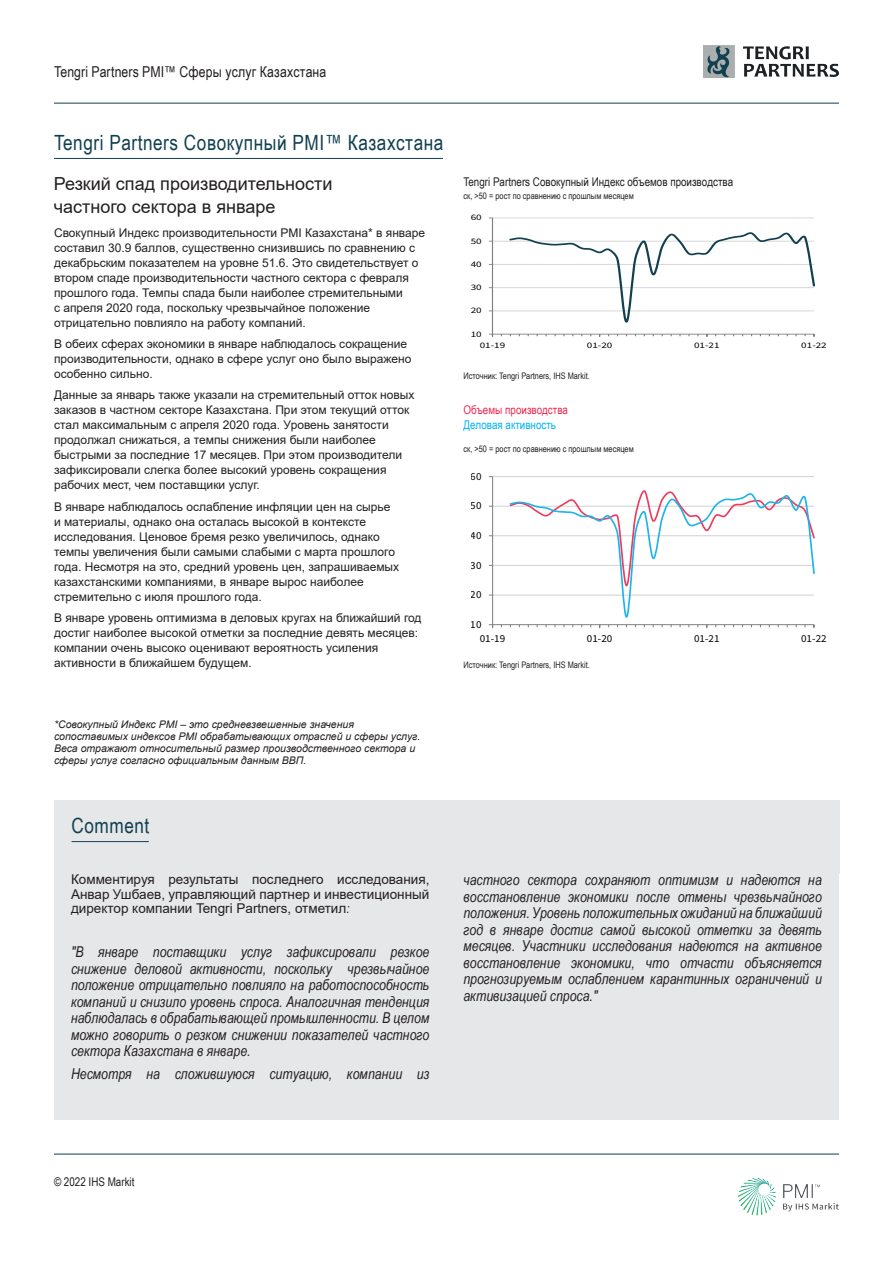
<style>
.page{position:relative;width:893px;height:1263px;background:#fff}
.page>*{position:absolute;margin:0;border:0;box-sizing:border-box;transform-origin:0 0}
.t1{font:21px "Arial Narrow";letter-spacing:.025em;color:#114050}
.t2{font:18px/22.5px "Arial";color:#231f20}
.t3{font:italic 15px/16.5px "Arial Narrow";color:#231f20;text-align:justify}
.t4{font:15px "Arial Narrow";letter-spacing:.01em;color:#231f20}
.t5{font:13.5px/14.5px "Arial";color:#231f20;text-align:justify}
.t6{font:12px/15px "Arial";color:#231f20}
.t7{font:12px "Arial Narrow";color:#231f20}
.t8{font:12px "Arial Narrow";color:#ee2953}
.t9{font:12px "Arial Narrow";color:#00b5f0}
.t10{font:10.65px "Source Sans Pro";letter-spacing:-.005em;color:#000001;scale:1.04 1}
.t11{font:italic 10.5px/12px "Arial";color:#231f20}
.t12{font:9px "Arial Narrow";color:#231f20}
.t13{font:8.4px "Source Sans Pro";letter-spacing:-.005em;color:#000001;scale:1.32 1}
.s1{font-family:"Arial Narrow";font-style:italic}
</style>
<div class="page">
<hr style="left:54px;top:103px;width:785px;height:1px;background:#114050">
<img style="left:738px;top:1177px;width:101px;height:38px">
<hr style="left:54px;top:1154px;width:785px;height:1px;background:#114050">
<img style="left:704px;top:45px;width:135px;height:32px">
<hr style="left:54px;top:158px;width:389px;height:1px;background:#114050">
<hr style="left:493px;top:595px;width:321px;height:1px;background:#cfd1d0">
<hr style="left:493px;top:565px;width:321px;height:1px;background:#cfd1d0">
<hr style="left:493px;top:535px;width:321px;height:1px;background:#cfd1d0">
<hr style="left:493px;top:506px;width:321px;height:1px;background:#cfd1d0">
<hr style="left:493px;top:476px;width:321px;height:1px;background:#cfd1d0">
<hr style="left:492px;top:477px;width:1px;height:148px;background:#7c7f80">
<hr style="left:493px;top:624px;width:321px;height:1px;background:#7c7f80">
<svg style="left:508px;top:490px;width:307px;height:128px"></svg>
<hr style="left:492px;top:311px;width:322px;height:1px;background:#cfd1d0">
<hr style="left:492px;top:287px;width:322px;height:1px;background:#cfd1d0">
<hr style="left:492px;top:264px;width:322px;height:1px;background:#cfd1d0">
<hr style="left:492px;top:241px;width:322px;height:1px;background:#cfd1d0">
<hr style="left:492px;top:218px;width:322px;height:1px;background:#cfd1d0">
<hr style="left:492px;top:218px;width:1px;height:116px;background:#7c7f80">
<hr style="left:492px;top:334px;width:322px;height:1px;background:#7c7f80">
<svg style="left:508px;top:232px;width:307px;height:91px"></svg>
<div style="left:55px;top:800px;width:785px;height:74px;background:#e6e7e9"></div>
<hr style="left:72px;top:841px;width:77px;height:1px;background:#114050">
<div style="left:54px;top:874px;width:785px;height:246px;background:#e6e7e9"></div>
<p class="t4" style="left:54px;top:61px;width:274px">Tengri Partners PMI™ Сферы услуг Казахстана</p>
<h1 class="t1" style="left:54px;top:127px;width:391px">Tengri Partners Совокупный PMI™ Казахстана</h1>
<h2 class="t2" style="left:54px;top:172px;width:280px">Резкий спад производительности частного сектора в январе</h2>
<p class="t6" style="left:54px;top:225px;width:373px">Свокупный Индекс производительности PMI Казахстана* в январе составил 30.9 баллов, существенно снизившись по сравнению с декабрьским показателем на уровне 51.6. Это свидетельствует о втором спаде производительности частного сектора с февраля прошлого года. Темпы спада были наиболее стремительными<br>с апреля 2020 года, поскольку чрезвычайное положение отрицательно повлияло на работу компаний.</p>
<p class="t6" style="left:54px;top:336px;width:359px">В обеих сферах экономики в январе наблюдалось сокращение производительности, однако в сфере услуг оно было выражено особенно сильно.</p>
<p class="t6" style="left:54px;top:388px;width:362px">Данные за январь также указали на стремительный отток новых заказов в частном секторе Казахстана. При этом текущий отток стал максимальным с апреля 2020 года. Уровень занятости продолжал снижаться, а темпы снижения были наиболее быстрыми за последние 17 месяцев. При этом производители зафиксировали слегка более высокий уровень сокращения рабочих мест, чем поставщики услуг.</p>
<p class="t6" style="left:54px;top:499px;width:347px">В январе наблюдалось ослабление инфляции цен на сырье и материалы, однако она осталась высокой в контексте исследования. Ценовое бремя резко увеличилось, однако темпы увеличения были самыми слабыми с марта прошлого года. Несмотря на это, средний уровень цен, запрашиваемых казахстанскими компаниями, в январе вырос наиболее стремительно с июля прошлого года.</p>
<p class="t6" style="left:54px;top:610px;width:369px">В январе уровень оптимизма в деловых кругах на ближайший год достиг наиболее высокой отметки за последние девять месяцев: компании очень высоко оценивают вероятность усиления активности в ближайшем будущем.</p>
<p class="t11" style="left:54px;top:718px;width:368px">*Совокупный Индекс PMI – это средневзвешенные значения сопоставимых индексов PMI обрабатывающих отраслей и сферы услуг.<br>Веса отражают относительный размер производственного сектора и сферы услуг согласно официальным данным ВВП.</p>
<h1 class="t1" style="left:72px;top:810px;width:79px">Comment</h1>
<p class="t5" style="left:71px;top:872px;width:360px">Комментируя результаты последнего исследования, Анвар Ушбаев, управляющий партнер и инвестиционный директор компании Tengri Partners, отметил<span class="s1">:</span></p>
<p class="t3" style="left:71px;top:943px;width:360px">"В январе поставщики услуг зафиксировали резкое снижение деловой активности, поскольку чрезвычайное положение отрицательно повлияло на работоспособность компаний и снизило уровень спроса. Аналогичная тенденция наблюдалась в обрабатывающей промышленности. В целом можно говорить о резком снижении показателей частного сектора Казахстана в январе.</p>
<p class="t3" style="left:71px;top:1065px;width:360px">Несмотря на сложившуюся ситуацию, компании из</p>
<p class="t7" style="left:463px;top:173px;width:271px">Tengri Partners Совокупный Индекс объемов производства</p>
<p class="t12" style="left:463px;top:190px;width:172px">ск, &gt;50 = рост по сравнению с прошлым месяцем</p>
<p class="t13" style="left:471px;top:212px;width:10px">60</p>
<p class="t13" style="left:471px;top:236px;width:10px">50</p>
<p class="t13" style="left:471px;top:259px;width:10px">40</p>
<p class="t13" style="left:471px;top:282px;width:10px">30</p>
<p class="t13" style="left:471px;top:305px;width:10px">20</p>
<p class="t13" style="left:471px;top:329px;width:10px">10</p>
<p class="t13" style="left:480px;top:340px;width:21px">01-19</p>
<p class="t13" style="left:587px;top:340px;width:21px">01-20</p>
<p class="t13" style="left:694px;top:340px;width:21px">01-21</p>
<p class="t13" style="left:801px;top:340px;width:21px">01-22</p>
<p class="t12" style="left:463px;top:369px;width:128px">Источник: Tengri Partners, IHS Markit.</p>
<p class="t8" style="left:463px;top:401px;width:106px">Объемы производства</p>
<p class="t12" style="left:463px;top:442px;width:172px">ск, &gt;50 = рост по сравнению с прошлым месяцем</p>
<p class="t9" style="left:463px;top:416px;width:94px">Деловая активность</p>
<p class="t10" style="left:471px;top:470px;width:12px">60</p>
<p class="t10" style="left:471px;top:499px;width:12px">50</p>
<p class="t10" style="left:471px;top:529px;width:12px">40</p>
<p class="t10" style="left:471px;top:558px;width:12px">30</p>
<p class="t10" style="left:471px;top:588px;width:12px">20</p>
<p class="t10" style="left:471px;top:618px;width:12px">10</p>
<p class="t10" style="left:480px;top:632px;width:26px">01-19</p>
<p class="t10" style="left:587px;top:632px;width:26px">01-20</p>
<p class="t10" style="left:694px;top:632px;width:26px">01-21</p>
<p class="t10" style="left:801px;top:632px;width:26px">01-22</p>
<p class="t12" style="left:463px;top:658px;width:128px">Источник: Tengri Partners, IHS Markit.</p>
<p class="t3" style="left:463px;top:871px;width:360px">частного сектора сохраняют оптимизм и надеются на восстановление экономики после отмены чрезвычайного положения. Уровень положительных ожиданий на ближайший год в январе достиг самой высокой отметки за девять месяцев. Участники исследования надеются на активное восстановление экономики, что отчасти объясняется прогнозируемым ослаблением карантинных ограничений и активизацией спроса."</p>
<p class="t7" style="left:54px;top:1173px;width:82px">© 2022 IHS Markit</p>
</div>
